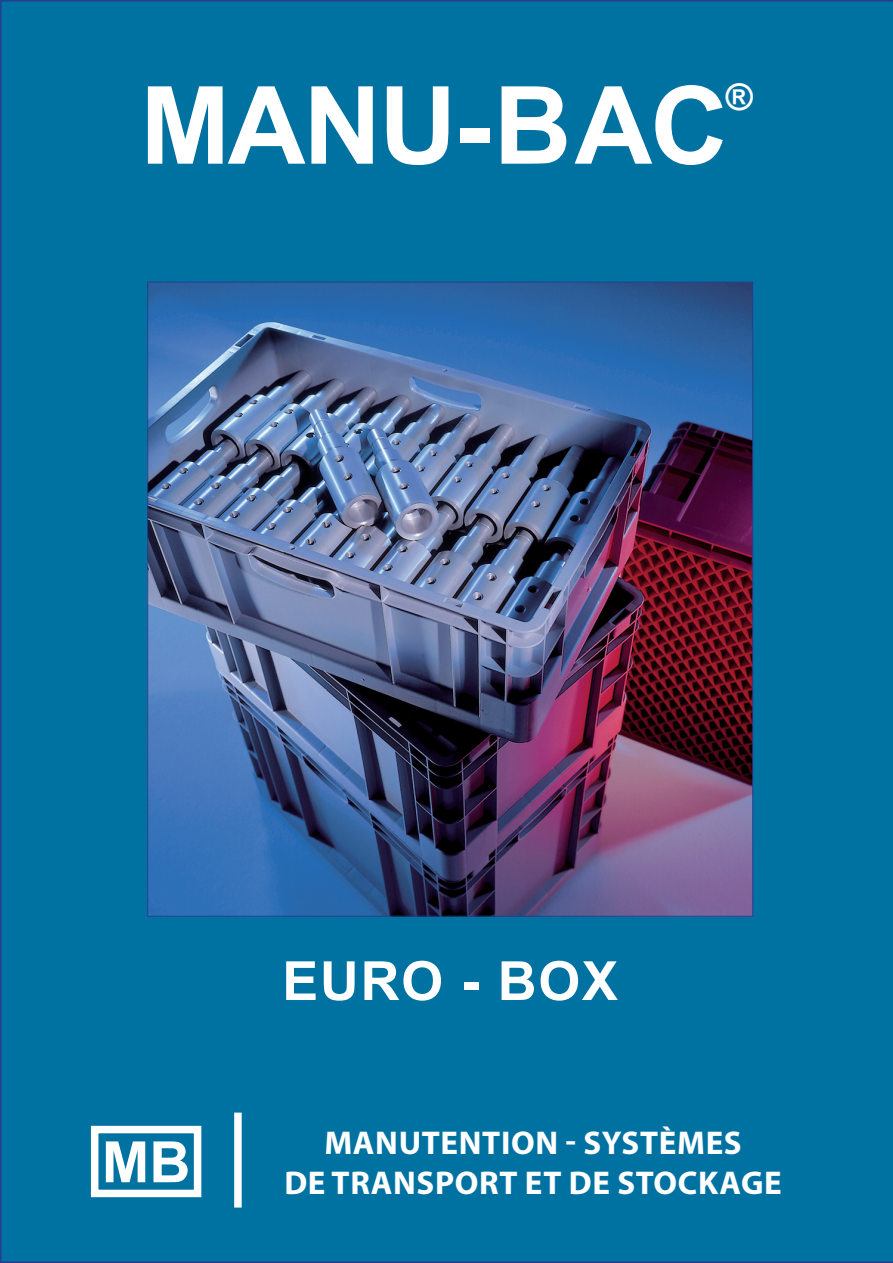
<style>
.page{position:relative;width:893px;height:1263px;background:#0072a2}
.page>*{position:absolute;margin:0;border:0;box-sizing:border-box;transform-origin:0 0}
.t1{font:700 108px "Arial";letter-spacing:-.02em;color:#fff}
.t2{font:700 57px "Arial";color:#fff}
.t3{font:700 54px "Arial";letter-spacing:.03em;color:#fff}
.t4{font:700 36.75px "Arial";color:#fff}
.t5{font:700 33px/39.6px "Myriad Pro";letter-spacing:.02em;color:#fff;text-align:center}
</style>
<div class="page">
<div style="left:234px;top:1112px;width:8px;height:95px;background:#fff"></div>
<div style="left:91px;top:1126px;width:110px;height:71px;border:8px solid #fff"></div>
<img style="left:149px;top:284px;width:602px;height:631px">
<h1 class="t1" style="left:140px;top:54px;width:589px">MANU-BAC</h1>
<p class="t4" style="left:726px;top:73px;width:29px">®</p>
<h2 class="t2" style="left:102px;top:1124px;width:90px">MB</h2>
<h3 class="t3" style="left:282px;top:945px;width:337px">EURO - BOX</h3>
<p class="t5" style="left:284px;top:1122px;width:499px">MANUTENTION - SYSTèMES<br>DE TRANSPORT ET DE STOCKAGE</p>
</div>
